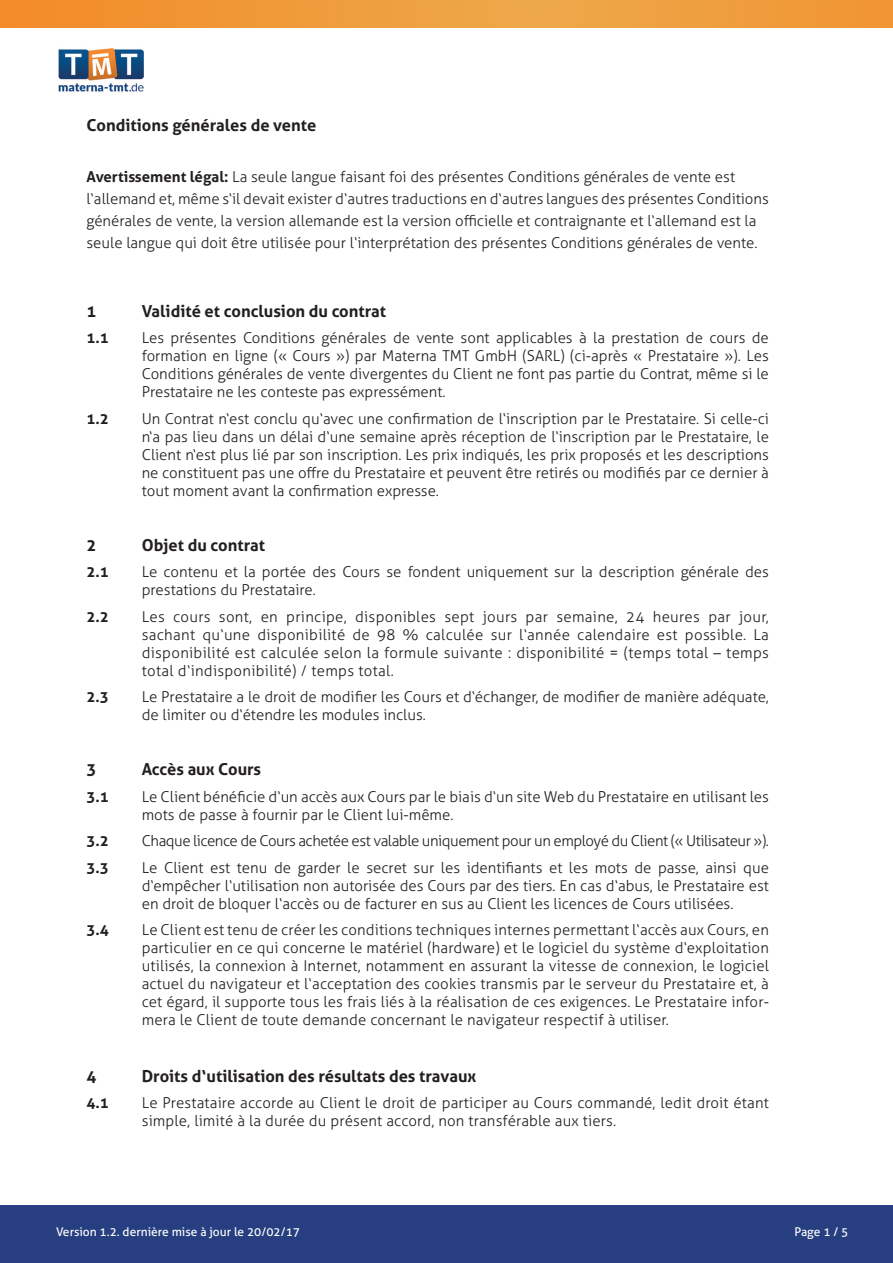
<style>
.page{position:relative;width:893px;height:1263px;background:#fff}
.page>*{position:absolute;margin:0;border:0;box-sizing:border-box;transform-origin:0 0}
.t1{font:700 16.5px "Aller";color:#231f20}
.t2{font:300 15px/18px "Aller";color:#231f20}
.t3{font:300 15px "Aller";letter-spacing:-.03em;color:#231f20}
.t4{font:700 15px "Aller";color:#231f20}
.t5{font:12px "Aller";color:#fff}
.s1{font-weight:700}
</style>
<div class="page">
<div style="left:0;top:1205px;width:893px;height:58px;background:#273f80"></div>
<svg style="left:0;top:0;width:893px;height:28px;background:#ef9b3a"></svg>
<img style="left:59px;top:48px;width:84px;height:44px">
<p class="t1" style="left:86px;top:115px;width:232px">Conditions générales de vente</p>
<p class="t2" style="left:86px;top:165px;width:684px;line-height:22px"><span class="s1">Avertissement légal:</span> La seule langue faisant foi des présentes Conditions générales de vente est l‘allemand et, même s‘il devait exister d‘autres traductions en d‘autres langues des présentes Conditions générales de vente, la version allemande est la version officielle et contraignante et l‘allemand est la seule langue qui doit être utilisée pour l‘interprétation des présentes Conditions générales de vente.</p>
<p class="t1" style="left:86px;top:301px;width:11px">1</p>
<p class="t1" style="left:142px;top:301px;width:246px">Validité et conclusion du contrat</p>
<p class="t4" style="left:86px;top:329px;width:24px">1.1</p>
<p class="t2" style="left:142px;top:329px;width:629px;text-align:justify">Les présentes Conditions générales de vente sont applicables à la prestation de cours de formation en ligne (« Cours ») par Materna TMT GmbH (SARL) (ci-après « Prestataire »). Les Conditions générales de vente divergentes du Client ne font pas partie du Contrat, même si le Prestataire ne les conteste pas expressément.</p>
<p class="t4" style="left:86px;top:409px;width:24px">1.2</p>
<p class="t2" style="left:142px;top:410px;width:629px;text-align:justify">Un Contrat n‘est conclu qu‘avec une confirmation de l‘inscription par le Prestataire. Si celle-ci n‘a pas lieu dans un délai d‘une semaine après réception de l‘inscription par le Prestataire, le Client n‘est plus lié par son inscription. Les prix indiqués, les prix proposés et les descriptions ne constituent pas une offre du Prestataire et peuvent être retirés ou modifiés par ce dernier à tout moment avant la confirmation expresse.</p>
<p class="t1" style="left:86px;top:535px;width:11px">2</p>
<p class="t1" style="left:142px;top:535px;width:125px">Objet du contrat</p>
<p class="t4" style="left:86px;top:563px;width:24px">2.1</p>
<p class="t2" style="left:142px;top:563px;width:629px">Le contenu et la portée des Cours se fondent uniquement sur la description générale des prestations du Prestataire.</p>
<p class="t4" style="left:86px;top:607px;width:24px">2.2</p>
<p class="t2" style="left:142px;top:607px;width:629px;text-align:justify">Les cours sont, en principe, disponibles sept jours par semaine, 24 heures par jour, sachant qu‘une disponibilité de 98 % calculée sur l‘année calendaire est possible. La disponibilité est calculée selon la formule suivante : disponibilité = (temps total – temps total d‘indisponibilité) / temps total.</p>
<p class="t4" style="left:86px;top:688px;width:24px">2.3</p>
<p class="t2" style="left:142px;top:688px;width:629px">Le Prestataire a le droit de modifier les Cours et d‘échanger, de modifier de manière adéquate, de limiter ou d‘étendre les modules inclus.</p>
<p class="t1" style="left:86px;top:759px;width:11px">3</p>
<p class="t1" style="left:142px;top:759px;width:121px">Accès aux Cours</p>
<p class="t4" style="left:86px;top:787px;width:24px">3.1</p>
<p class="t2" style="left:142px;top:787px;width:629px">Le Client bénéficie d‘un accès aux Cours par le biais d‘un site Web du Prestataire en utilisant les mots de passe à fournir par le Client lui-même.</p>
<p class="t4" style="left:86px;top:831px;width:24px">3.2</p>
<p class="t3" style="left:142px;top:832px;width:629px">Chaque licence de Cours achetée est valable uniquement pour un employé du Client (« Utilisateur »).</p>
<p class="t4" style="left:86px;top:858px;width:24px">3.3</p>
<p class="t2" style="left:142px;top:858px;width:629px;text-align:justify">Le Client est tenu de garder le secret sur les identifiants et les mots de passe, ainsi que d‘empêcher l‘utilisation non autorisée des Cours par des tiers. En cas d‘abus, le Prestataire est en droit de bloquer l‘accès ou de facturer en sus au Client les licences de Cours utilisées.</p>
<p class="t4" style="left:86px;top:920px;width:24px">3.4</p>
<p class="t2" style="left:142px;top:921px;width:629px;text-align:justify">Le Client est tenu de créer les conditions techniques internes permettant l‘accès aux Cours, en particulier en ce qui concerne le matériel (hardware) et le logiciel du système d‘exploitation utilisés, la connexion à Internet, notamment en assurant la vitesse de connexion, le logiciel actuel du navigateur et l‘acceptation des cookies transmis par le serveur du Prestataire et, à cet égard, il supporte tous les frais liés à la réalisation de ces exigences. Le Prestataire infor&shy;mera le Client de toute demande concernant le navigateur respectif à utiliser.</p>
<p class="t1" style="left:86px;top:1066px;width:11px">4</p>
<p class="t1" style="left:142px;top:1066px;width:336px">Droits d‘utilisation des résultats des travaux</p>
<p class="t4" style="left:86px;top:1094px;width:24px">4.1</p>
<p class="t2" style="left:142px;top:1094px;width:629px">Le Prestataire accorde au Client le droit de participer au Cours commandé, ledit droit étant simple, limité à la durée du présent accord, non transférable aux tiers.</p>
<p class="t5" style="left:56px;top:1225px;width:246px">Version 1.2. dernière mise à jour le 20/02/17</p>
<p class="t5" style="left:794px;top:1224px;width:55px">Page 1 / 5</p>
</div>
